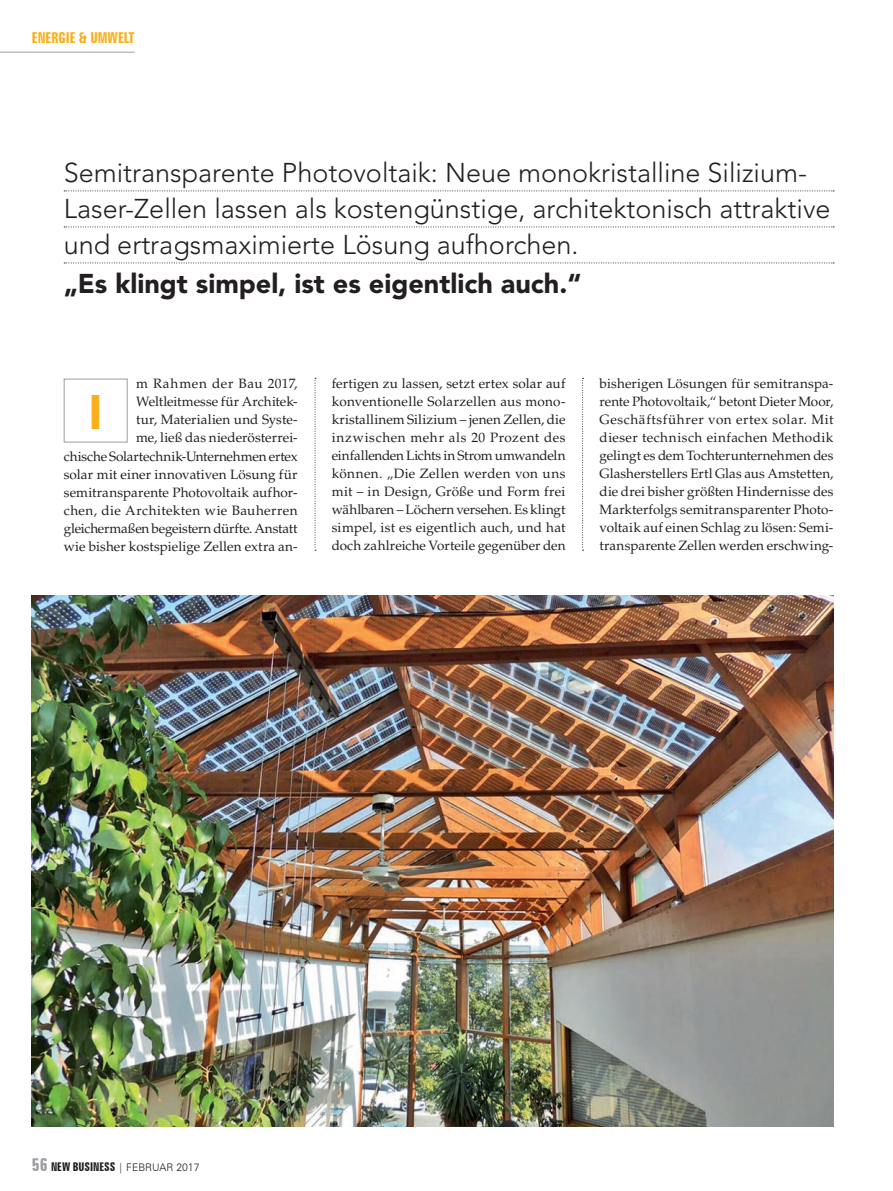
<style>
.page{position:relative;width:893px;height:1191px;background:#fff}
.page>*{position:absolute;margin:0;border:0;box-sizing:border-box;transform-origin:0 0}
.t1{font:900 48px "Avenir LT Std";color:#faaf18}
.t2{font:300 27px/36px "Avenir LT Std";color:#231f20}
.t3{font:900 27px "Avenir LT Std";color:#231f20}
.t4{font:700 extra-condensed 15px "Zurich BT";color:#faaf18}
.t5{font:13.5px/18px "Palatino LT Std";letter-spacing:.005em;color:#231f20;text-align:justify}
.t6{font:300 10.5px "Zurich BT";color:#231f20}
.s1{font-weight:700;font-stretch:extra-condensed;font-size:18px;color:#9d9fa2}
.s2{font-weight:700;font-stretch:extra-condensed;font-size:12px}
</style>
<div class="page">
<hr style="left:0;top:52px;width:135px;height:1px;background:#9d9fa2">
<div style="left:64px;top:379px;width:64px;height:63px;border:1px solid #9d9fa2"></div>
<img style="left:32px;top:595px;width:801px;height:531px">
<svg style="left:582px;top:378px;width:2px;height:173px"></svg>
<svg style="left:315px;top:378px;width:1px;height:173px"></svg>
<svg style="left:64px;top:190px;width:770px;height:1px"></svg>
<svg style="left:64px;top:226px;width:770px;height:1px"></svg>
<svg style="left:64px;top:262px;width:770px;height:1px"></svg>
<p class="t4" style="left:32px;top:29px;width:104px">ENERGIE &amp; UMWELT</p>
<h2 class="t2" style="left:64px;top:155px;width:768px">Semitransparente Photovoltaik: Neue monokristalline Silizium-<br>Laser-Zellen lassen als kostengünstige, architektonisch attraktive und ertragsmaximierte Lösung aufhorchen.</h2>
<h2 class="t3" style="left:64px;top:267px;width:519px">„Es klingt simpel, ist es eigentlich auch.“</h2>
<p class="t5" style="left:64px;top:375px;width:235px;text-align:right">m Rahmen der Bau 2017, Weltleitmesse für Architek-<br>tur, Materialien und Syste-<br>me, ließ das niederösterrei-<br>chische Solartechnik-Unternehmen ertex solar mit einer innovativen Lösung für semitransparente Photovoltaik aufhor&shy;chen, die Architekten wie Bauherren gleichermaßen begeistern dürfte. Anstatt wie bisher kostspielige Zellen extra an-</p>
<p class="t5" style="left:332px;top:375px;width:235px">fertigen zu lassen, setzt ertex solar auf konventionelle Solarzellen aus mono&shy;kristallinem Silizium – jenen Zellen, die inzwischen mehr als 20 Prozent des einfallenden Lichts in Strom umwandeln können. „Die Zellen werden von uns mit – in Design, Größe und Form frei wählbaren – Löchern versehen. Es klingt simpel, ist es eigentlich auch, und hat doch zahlreiche Vorteile gegenüber den</p>
<p class="t5" style="left:600px;top:375px;width:235px">bisherigen Lösungen für semitranspa&shy;rente Photovoltaik,“ betont Dieter Moor, Geschäftsführer von ertex solar. Mit dieser technisch einfachen Methodik gelingt es dem Tochterunternehmen des Glasherstellers Ertl Glas aus Amstetten, die drei bisher größten Hindernisse des Markterfolgs semitransparenter Photo&shy;voltaik auf einen Schlag zu lösen: Semi&shy;transparente Zellen werden erschwing-</p>
<h1 class="t1" style="left:89px;top:383px;width:16px">I</h1>
<p class="t6" style="left:32px;top:1160px;width:169px"><span class="s1">56</span> <span class="s2">NEW BUSINESS</span> | FEBRUAR 2017</p>
</div>
